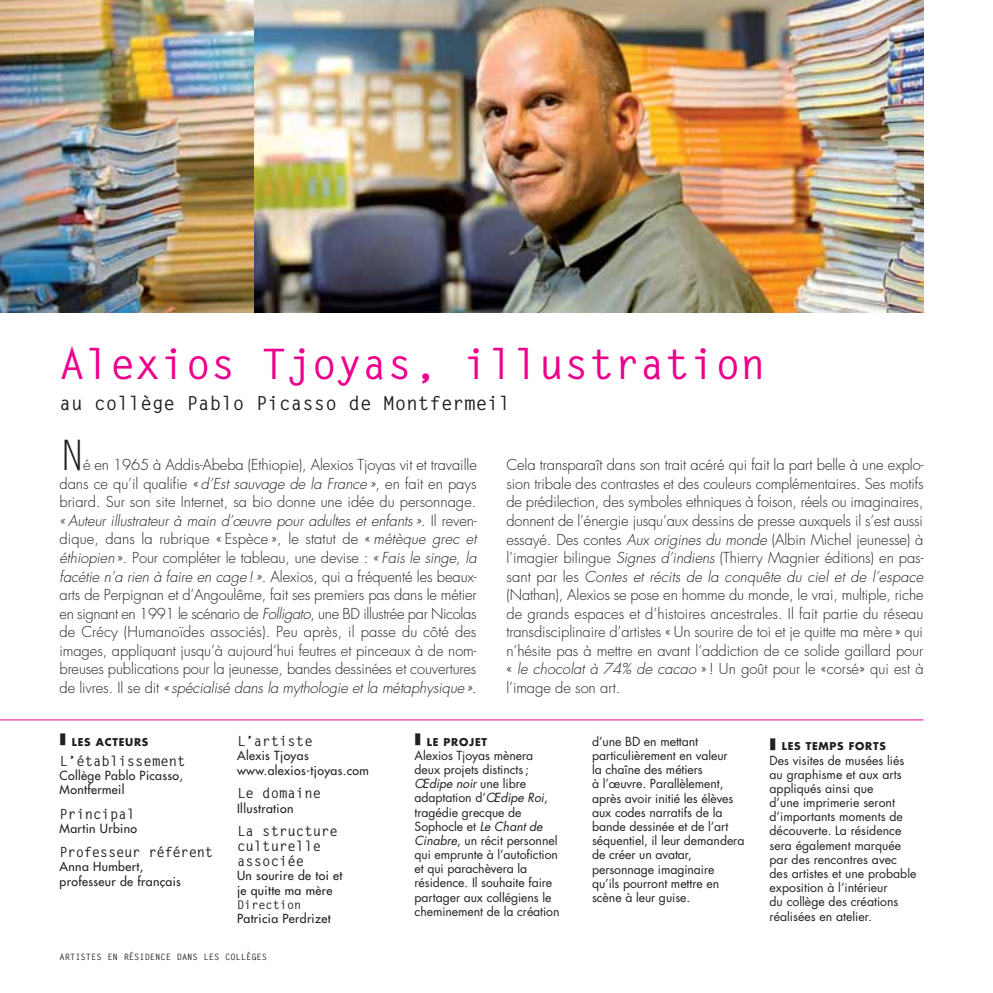
<style>
.page{position:relative;width:993px;height:993px;background:#fff}
.page>*{position:absolute;margin:0;border:0;box-sizing:border-box;transform-origin:0 0}
.t1{font:700 42px "Letter Gothic Std";color:#ec008c}
.t2{font:42px "Letter Gothic Std";color:#231f20}
.t3{font:700 19.25px "Letter Gothic Std";color:#231f20}
.t4{font:300 14.7px/18.6px "Futura Std";letter-spacing:-.005em;color:#231f20;text-align:justify}
.t5{font:700 14px/14.9px "Letter Gothic Std";color:#231f20}
.t6{font:700 14px "Letter Gothic Std";letter-spacing:-.025em;color:#231f20}
.t7{font:12.25px/14.2px "Futura Std";letter-spacing:-.005em;color:#231f20}
.t8{font:500 12.25px/14.2px "Futura Std";letter-spacing:.03em;color:#231f20}
.t9{font:700 11.9px "Letter Gothic Std";color:#231f20}
.t10{font:700 10.5px "Futura Std";letter-spacing:.07em;color:#231f20}
.t11{font:700 8.75px "Letter Gothic Std";color:#231f20}
.s1{font-style:italic}
</style>
<div class="page">
<img style="left:253px;top:0;width:670px;height:313px">
<img style="left:0;top:0;width:253px;height:313px">
<hr style="left:0;top:719px;width:923px;height:1px;background:#ec008c">
<h1 class="t1" style="left:60px;top:343px;width:707px">Alexios Tjoyas, illustration</h1>
<h2 class="t3" style="left:60px;top:394px;width:452px">au collège Pablo Picasso de Montfermeil</h2>
<h1 class="t2" style="left:60px;top:431px;width:27px">N</h1>
<p class="t4" style="left:60px;top:456px;width:418px;text-indent:23px">é en 1965 à Addis-Abeba (Ethiopie), Alexios Tjoyas vit et travaille dans ce qu’il qualifie <span class="s1">« d’Est sauvage de la France »</span>, en fait en pays briard. Sur son site Internet, sa bio donne une idée du personnage. <span class="s1">« Auteur illustrateur à main d’œuvre pour adultes et enfants »</span>. Il reven&shy;dique, dans la rubrique « Espèce », le statut de « <span class="s1">métèque grec et éthiopien</span> ». Pour compléter le tableau, une devise : <span class="s1">« Fais le singe, la facétie n’a rien à faire en cage! »</span>. Alexios, qui a fréquenté les beaux&shy;arts de Perpignan et d’Angoulême, fait ses premiers pas dans le métier en signant en 1991 le scénario de <span class="s1">Folligato</span>, une BD illustrée par Nicolas de Crécy (Humanoïdes associés). Peu après, il passe du côté des images, appliquant jusqu’à aujourd’hui feutres et pinceaux à de nom&shy;breuses publications pour la jeunesse, bandes dessinées et couvertures de livres. Il se dit <span class="s1">«spécialisé dans la mythologie et la métaphysique»</span>.</p>
<p class="t4" style="left:506px;top:456px;width:418px">Cela transparaît dans son trait acéré qui fait la part belle à une explo&shy;sion tribale des contrastes et des couleurs complémentaires. Ses motifs de prédilection, des symboles ethniques à foison, réels ou imaginaires, donnent de l’énergie jusqu’aux dessins de presse auxquels il s’est aussi essayé. Des contes <span class="s1">Aux origines du monde</span> (Albin Michel jeunesse) à l’imagier bilingue <span class="s1">Signes d’indiens</span> (Thierry Magnier éditions) en pas&shy;sant par les <span class="s1">Contes et récits de la conquête du ciel et de l’espace </span>(Nathan), Alexios se pose en homme du monde, le vrai, multiple, riche de grands espaces et d’histoires ancestrales. Il fait partie du réseau transdisciplinaire d’artistes « Un sourire de toi et je quitte ma mère » qui n’hésite pas à mettre en avant l’addiction de ce solide gaillard pour « <span class="s1">le chocolat à 74% de cacao</span> »! Un goût pour le «corsé» qui est à l’image de son art.</p>
<p class="t10" style="left:72px;top:735px;width:78px">LES ACTEURS</p>
<p class="t5" style="left:60px;top:754px;width:127px">L’établissement</p>
<p class="t8" style="left:60px;top:769px;width:125px">Collège Pablo Picasso,<br>Montfermeil</p>
<p class="t5" style="left:60px;top:806px;width:77px">Principal</p>
<p class="t8" style="left:60px;top:821px;width:79px">Martin Urbino</p>
<p class="t6" style="left:60px;top:845px;width:155px">Professeur référent</p>
<p class="t8" style="left:60px;top:860px;width:123px">Anna Humbert, professeur de français</p>
<p class="t5" style="left:237px;top:734px;width:77px">L’artiste</p>
<p class="t8" style="left:237px;top:749px;width:133px">Alexis Tjoyas www.alexios-tjoyas.com</p>
<p class="t5" style="left:237px;top:786px;width:85px">Le domaine</p>
<p class="t8" style="left:237px;top:801px;width:58px">Illustration</p>
<p class="t5" style="left:237px;top:824px;width:102px">La structure culturelle associée</p>
<p class="t8" style="left:237px;top:869px;width:107px">Un sourire de toi et je quitte ma mère</p>
<p class="t9" style="left:237px;top:899px;width:66px">Direction</p>
<p class="t8" style="left:237px;top:912px;width:95px">Patricia Perdrizet</p>
<p class="t11" style="left:60px;top:952px;width:209px">ARTISTES EN RÉSIDENCE DANS LES COLLÈGES</p>
<p class="t10" style="left:426px;top:735px;width:62px">LE PROJET</p>
<p class="t7" style="left:414px;top:748px;width:146px">Alexios Tjoyas mènera deux projets distincts;<br><span class="s1">Œdipe noir</span> une libre adaptation d’<span class="s1">Œdipe Roi</span>, tragédie grecque de<br>Sophocle et <span class="s1">Le Chant de<br>Cinabre</span>, un récit personnel qui emprunte à l’autofiction et qui parachèvera la résidence. Il souhaite faire partager aux collégiens le cheminement de la création</p>
<p class="t7" style="left:592px;top:735px;width:154px">d’une BD en mettant particulièrement en valeur<br>la chaîne des métiers<br>à l’œuvre. Parallèlement, après avoir initié les élèves aux codes narratifs de la bande dessinée et de l’art séquentiel, il leur demandera de créer un avatar, personnage imaginaire qu’ils pourront mettre en scène à leur guise.</p>
<p class="t10" style="left:781px;top:740px;width:106px">LES TEMPS FORTS</p>
<p class="t7" style="left:769px;top:753px;width:148px">Des visites de musées liés au graphisme et aux arts appliqués ainsi que<br>d’une imprimerie seront d’importants moments de découverte. La résidence sera également marquée par des rencontres avec des artistes et une probable exposition à l’intérieur<br>du collège des créations réalisées en atelier.</p>
</div>
